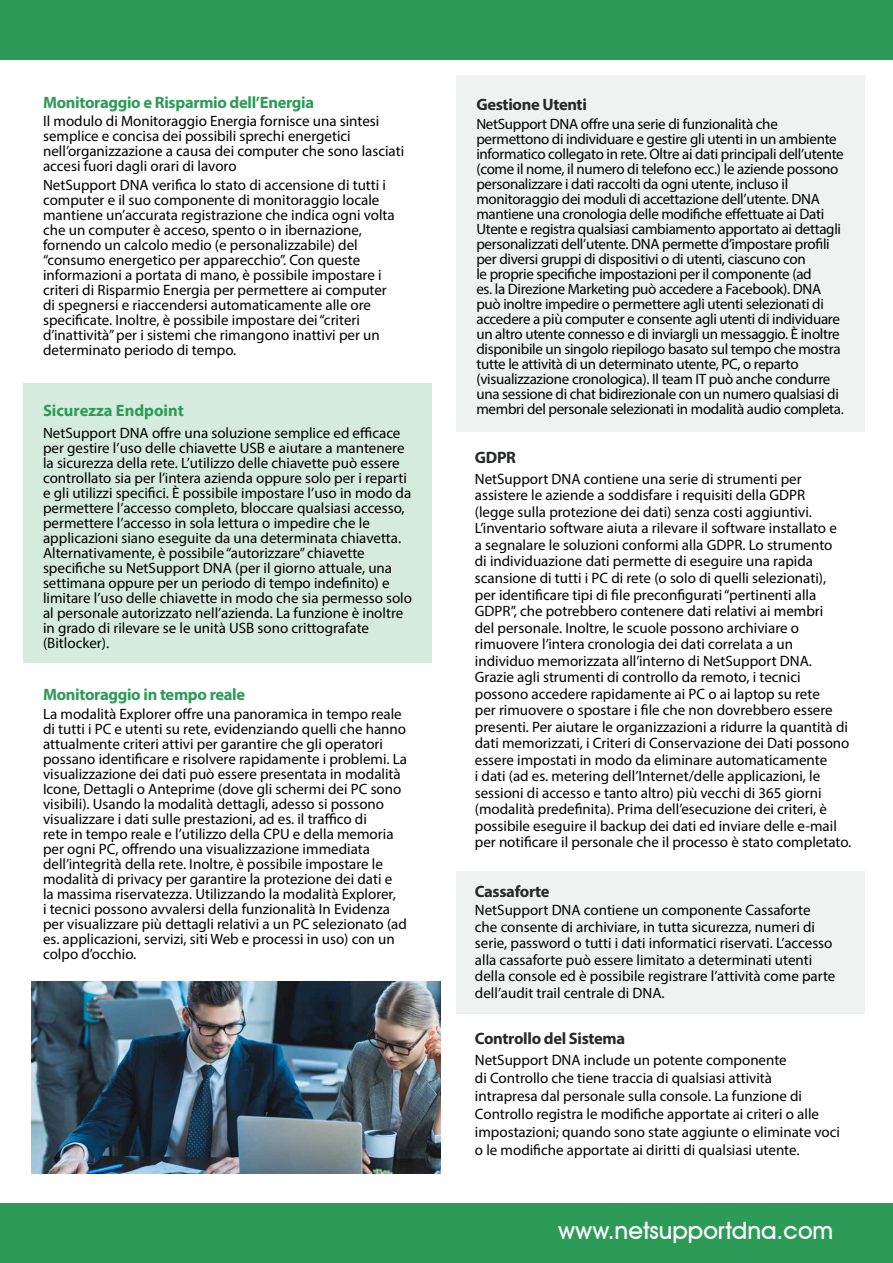
<style>
.page{position:relative;width:893px;height:1263px;background:#fff}
.page>*{position:absolute;margin:0;border:0;box-sizing:border-box;transform-origin:0 0}
.t1{font:500 24px "Avant Garde IT Cby BT";color:#fff}
.t2{font:700 16.5px "Myriad Pro";letter-spacing:-.02em;color:#2d9b58}
.t3{font:700 16.5px "Myriad Pro";letter-spacing:-.02em;color:#282a2a}
.t4{font:700 16.5px "Myriad Pro";color:#2d9b58}
.t5{font:15px/15px "Myriad Pro";color:#000}
.t6{font:15px/15px "Myriad Pro";letter-spacing:-.02em;color:#000}
</style>
<div class="page">
<div style="left:0;top:0;width:893px;height:60px;background:#2d9b58"></div>
<div style="left:0;top:1203px;width:893px;height:60px;background:#2d9b58"></div>
<div style="left:457px;top:872px;width:408px;height:142px;background:#f0f2f1"></div>
<div style="left:23px;top:383px;width:409px;height:279px;background:#d5ebde"></div>
<img style="left:32px;top:981px;width:408px;height:193px">
<div style="left:457px;top:75px;width:408px;height:356px;background:#f0f2f1"></div>
<p class="t2" style="left:43px;top:92px;width:273px">Monitoraggio e Risparmio dell’Energia</p>
<p class="t5" style="left:43px;top:113px;width:363px">Il modulo di Monitoraggio Energia fornisce una sintesi semplice e concisa dei possibili sprechi energetici nell’organizzazione a causa dei computer che sono lasciati accesi fuori dagli orari di lavoro</p>
<p class="t5" style="left:43px;top:178px;width:353px">NetSupport DNA verifica lo stato di accensione di tutti i computer e il suo componente di monitoraggio locale mantiene un’accurata registrazione che indica ogni volta che un computer è acceso, spento o in ibernazione, fornendo un calcolo medio (e personalizzabile) del “consumo energetico per apparecchio”. Con queste informazioni a portata di mano, è possibile impostare i criteri di Risparmio Energia per permettere ai computer di spegnersi e riaccendersi automaticamente alle ore specificate. Inoltre, è possibile impostare dei “criteri d’inattività” per i sistemi che rimangono inattivi per un determinato periodo di tempo.</p>
<p class="t4" style="left:43px;top:400px;width:142px">Sicurezza Endpoint</p>
<p class="t5" style="left:43px;top:425px;width:370px">NetSupport DNA offre una soluzione semplice ed efficace per gestire l’uso delle chiavette USB e aiutare a mantenere la sicurezza della rete. L’utilizzo delle chiavette può essere controllato sia per l’intera azienda oppure solo per i reparti e gli utilizzi specifici. È possibile impostare l’uso in modo da permettere l’accesso completo, bloccare qualsiasi accesso, permettere l’accesso in sola lettura o impedire che le applicazioni siano eseguite da una determinata chiavetta.<br>Alternativamente, è possibile “autorizzare” chiavette specifiche su NetSupport DNA (per il giorno attuale, una settimana oppure per un periodo di tempo indefinito) e limitare l’uso delle chiavette in modo che sia permesso solo al personale autorizzato nell’azienda. La funzione è inoltre in grado di rilevare se le unità USB sono crittografate (Bitlocker).</p>
<p class="t2" style="left:43px;top:684px;width:204px">Monitoraggio in tempo reale</p>
<p class="t5" style="left:43px;top:706px;width:366px">La modalità Explorer offre una panoramica in tempo reale di tutti i PC e utenti su rete, evidenziando quelli che hanno attualmente criteri attivi per garantire che gli operatori possano identificare e risolvere rapidamente i problemi. La visualizzazione dei dati può essere presentata in modalità Icone, Dettagli o Anteprime (dove gli schermi dei PC sono visibili). Usando la modalità dettagli, adesso si possono visualizzare i dati sulle prestazioni, ad es. il traffico di<br>rete in tempo reale e l’utilizzo della CPU e della memoria per ogni PC, offrendo una visualizzazione immediata dell’integrità della rete. Inoltre, è possibile impostare le modalità di privacy per garantire la protezione dei dati e<br>la massima riservatezza. Utilizzando la modalità Explorer,<br>i tecnici possono avvalersi della funzionalità In Evidenza per visualizzare più dettagli relativi a un PC selezionato (ad es. applicazioni, servizi, siti Web e processi in uso) con un colpo d’occhio.</p>
<p class="t3" style="left:476px;top:94px;width:112px">Gestione Utenti</p>
<p class="t6" style="left:476px;top:116px;width:369px">NetSupport DNA offre una serie di funzionalità che permettono di individuare e gestire gli utenti in un ambiente informatico collegato in rete. Oltre ai dati principali dell’utente (come il nome, il numero di telefono ecc.) le aziende possono personalizzare i dati raccolti da ogni utente, incluso il monitoraggio dei moduli di accettazione dell’utente. DNA mantiene una cronologia delle modifiche effettuate ai Dati Utente e registra qualsiasi cambiamento apportato ai dettagli personalizzati dell’utente. DNA permette d’impostare profili per diversi gruppi di dispositivi o di utenti, ciascuno con<br>le proprie specifiche impostazioni per il componente (ad<br>es. la Direzione Marketing può accedere a Facebook). DNA può inoltre impedire o permettere agli utenti selezionati di accedere a più computer e consente agli utenti di individuare un altro utente connesso e di inviargli un messaggio. È inoltre disponibile un singolo riepilogo basato sul tempo che mostra tutte le attività di un determinato utente, PC, o reparto (visualizzazione cronologica). Il team IT può anche condurre una sessione di chat bidirezionale con un numero qualsiasi di membri del personale selezionati in modalità audio completa.</p>
<p class="t3" style="left:475px;top:447px;width:43px">GDPR</p>
<p class="t5" style="left:475px;top:470px;width:378px;line-height:16.5px">NetSupport DNA contiene una serie di strumenti per assistere le aziende a soddisfare i requisiti della GDPR<br>(legge sulla protezione dei dati) senza costi aggiuntivi.<br>L’inventario software aiuta a rilevare il software installato e<br>a segnalare le soluzioni conformi alla GDPR. Lo strumento<br>di individuazione dati permette di eseguire una rapida scansione di tutti i PC di rete (o solo di quelli selezionati),<br>per identificare tipi di file preconfigurati “pertinenti alla GDPR”, che potrebbero contenere dati relativi ai membri<br>del personale. Inoltre, le scuole possono archiviare o rimuovere l’intera cronologia dei dati correlata a un individuo memorizzata all’interno di NetSupport DNA.<br>Grazie agli strumenti di controllo da remoto, i tecnici possono accedere rapidamente ai PC o ai laptop su rete<br>per rimuovere o spostare i file che non dovrebbero essere presenti. Per aiutare le organizzazioni a ridurre la quantità di dati memorizzati, i Criteri di Conservazione dei Dati possono essere impostati in modo da eliminare automaticamente<br>i dati (ad es. metering dell’Internet/delle applicazioni, le sessioni di accesso e tanto altro) più vecchi di 365 giorni (modalità predefinita). Prima dell’esecuzione dei criteri, è possibile eseguire il backup dei dati ed inviare delle e-mail per notificare il personale che il processo è stato completato.</p>
<p class="t3" style="left:475px;top:880px;width:76px">Cassaforte</p>
<p class="t5" style="left:475px;top:902px;width:362px;line-height:16.5px">NetSupport DNA contiene un componente Cassaforte che consente di archiviare, in tutta sicurezza, numeri di serie, password o tutti i dati informatici riservati. L’accesso alla cassaforte può essere limitato a determinati utenti della console ed è possibile registrare l’attività come parte dell’audit trail centrale di DNA.</p>
<p class="t3" style="left:475px;top:1027px;width:152px">Controllo del Sistema</p>
<p class="t5" style="left:475px;top:1050px;width:367px;line-height:18px">NetSupport DNA include un potente componente<br>di Controllo che tiene traccia di qualsiasi attività<br>intrapresa dal personale sulla console. La funzione di Controllo registra le modifiche apportate ai criteri o alle impostazioni; quando sono state aggiunte o eliminate voci o le modifiche apportate ai diritti di qualsiasi utente.</p>
<h1 class="t1" style="left:558px;top:1216px;width:277px">www.netsupportdna.com</h1>
</div>
